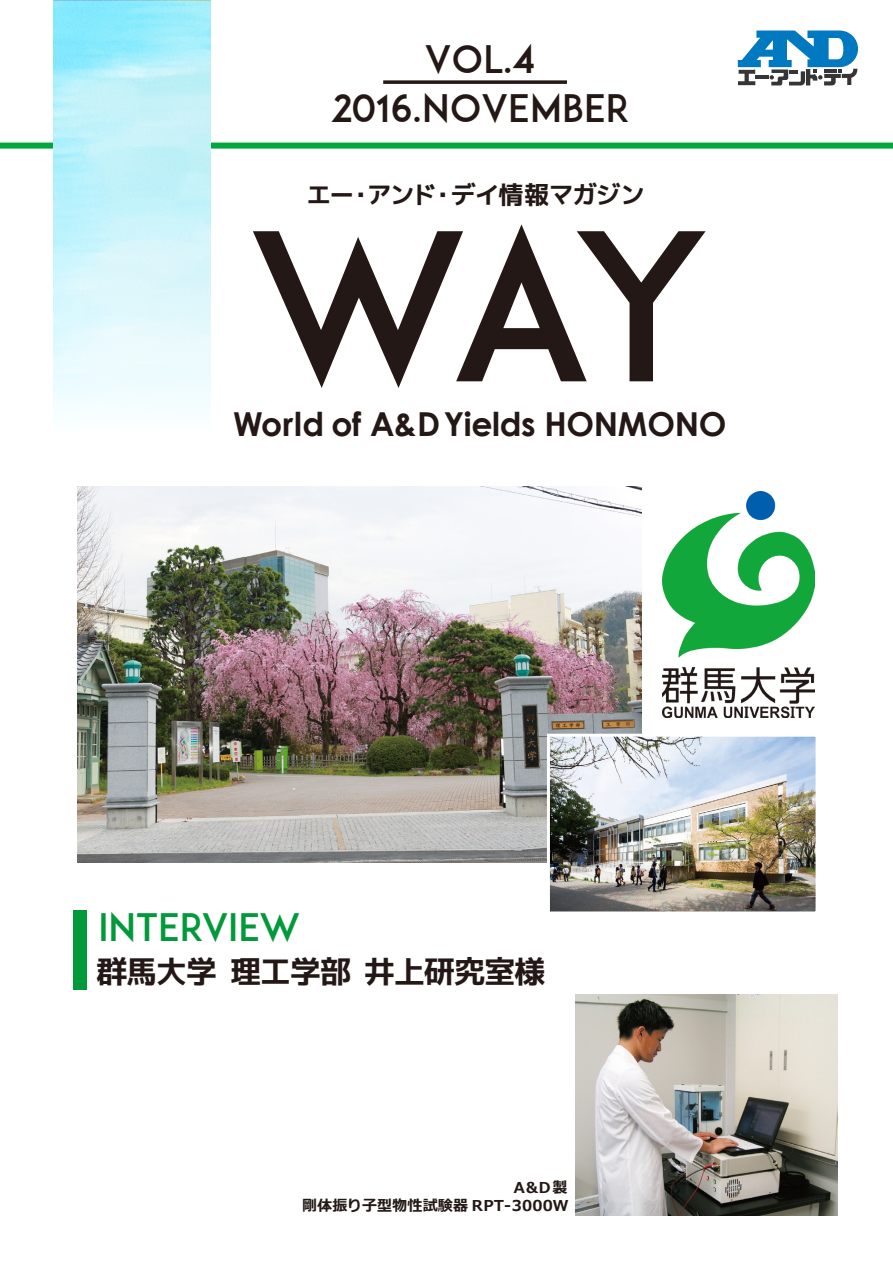
<style>
.page{position:relative;width:893px;height:1263px;background:#fff}
.page>*{position:absolute;margin:0;border:0;box-sizing:border-box;transform-origin:0 0}
.t1{font:202.2px "ADAM.CGPRO";color:#231815}
.t2{font:37.5px/49.3px "ADAM.CGPRO";color:#231815;text-align:center}
.t3{font:37.5px "ADAM.CGPRO";color:#02993b}
.t4{font:700 33px "Century Gothic";letter-spacing:-.01em;color:#231815}
.t5{font:31.5px "migmix 2 m bold";letter-spacing:-.05em;color:#231815}
.t6{font:25.5px "migmix 2 m bold";letter-spacing:-.065em;color:#231815}
.t7{font:700 15px/18px "Meiryo";letter-spacing:.01em;color:#231815;text-align:right}
</style>
<div class="page">
<div style="left:0;top:143px;width:893px;height:6px;background:#00a73c"></div>
<svg style="left:383px;top:80px;width:184px;height:4px"></svg>
<svg style="left:737px;top:30px;width:121px;height:56px"></svg>
<img style="left:53px;top:0;width:157px;height:409px">
<div style="left:73px;top:910px;width:14px;height:79px;background:#02993b"></div>
<img style="left:663px;top:491px;width:151px;height:226px">
<img style="left:77px;top:486px;width:564px;height:377px">
<img style="left:576px;top:995px;width:261px;height:220px">
<img style="left:551px;top:738px;width:263px;height:172px">
<div style="left:547px;top:734px;width:271px;height:180px;border:3px solid #fff"></div>
<h2 class="t2" style="left:331px;top:34px;width:301px">VOL.4<br>2016.NOVEMBER</h2>
<h3 class="t6" style="left:306px;top:176px;width:340px">エー・アンド・デイ情報マガジン</h3>
<h1 class="t1" style="left:245px;top:184px;width:467px">WAY</h1>
<h3 class="t4" style="left:233px;top:399px;width:495px">World of A&amp;DYields HONMONO</h3>
<h2 class="t3" style="left:98px;top:905px;width:204px">INTERVIEW</h2>
<h3 class="t5" style="left:96px;top:949px;width:451px">群馬大学 理工学部 井上研究室様</h3>
<p class="t7" style="left:302px;top:1180px;width:267px">Ａ＆Ｄ製<br>剛体振り子型物性試験器ＲＰＴ-3000Ｗ</p>
</div>
